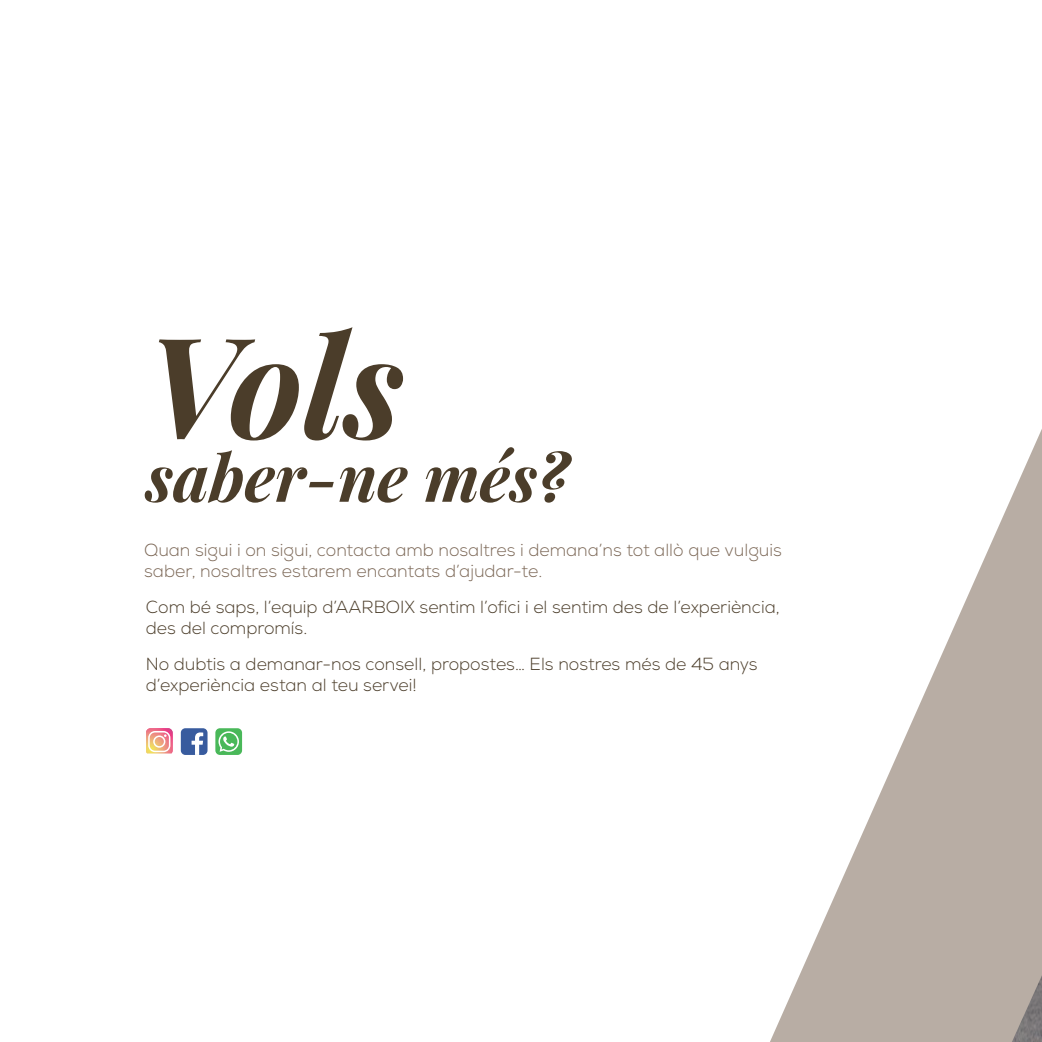
<style>
.page{position:relative;width:1042px;height:1042px;background:#fff}
.page>*{position:absolute;margin:0;border:0;box-sizing:border-box;transform-origin:0 0}
.t1{font:italic 700 140px "Playfair Display";color:#4b3d2a}
.t2{font:italic 700 64.75px "Playfair Display";color:#4b3d2a}
.t3{font:300 17.5px/21px "Nexa";color:#4b3d2a}
.t4{font:300 17.5px/21px "Nexa";color:#7b6756}
</style>
<div class="page">
<svg style="left:770px;top:429px;width:272px;height:613px"></svg>
<div style="left:181px;top:728px;width:26px;height:27px;background:#385b9e;border-radius:5px"></div>
<svg style="left:192px;top:732px;width:11px;height:23px"></svg>
<svg style="left:146px;top:728px;width:27px;height:25px"></svg>
<div style="left:215px;top:728px;width:27px;height:27px;background:#49b859;border-radius:5px"></div>
<svg style="left:218px;top:731px;width:21px;height:21px"></svg>
<h1 class="t1" style="left:146px;top:273px;width:260px">Vols</h1>
<h2 class="t2" style="left:146px;top:425px;width:424px">saber-ne més?</h2>
<p class="t4" style="left:144px;top:540px;width:639px">Quan sigui i on sigui, contacta amb nosaltres i demana’ns tot allò que vulguis saber, nosaltres estarem encantats d’ajudar-te.</p>
<p class="t3" style="left:146px;top:597px;width:635px">Com bé saps, l’equip d’AARBOIX sentim l’ofici i el sentim des de l’experiència, des del compromís.</p>
<p class="t3" style="left:146px;top:654px;width:613px">No dubtis a demanar-nos consell, propostes… Els nostres més de 45 anys d’experiència estan al teu servei!</p>
</div>
